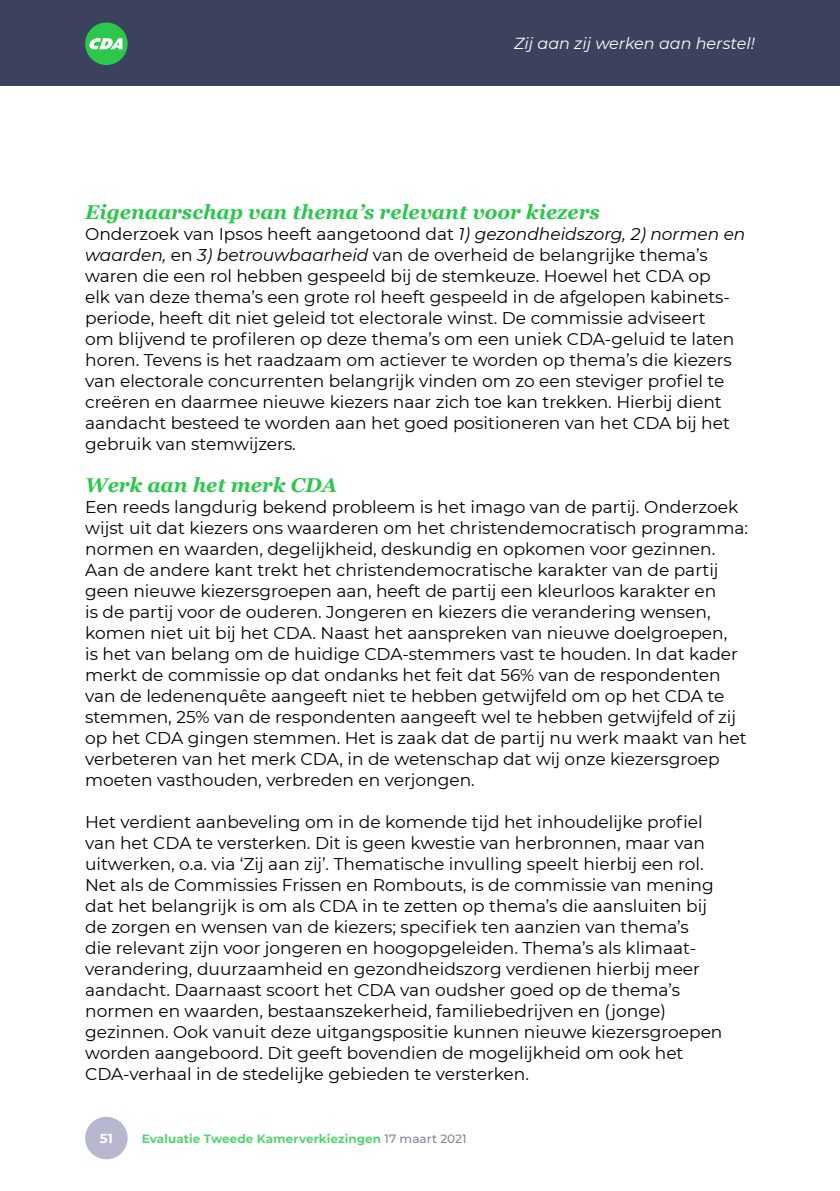
<style>
.page{position:relative;width:840px;height:1191px;background:#fff}
.page>*{position:absolute;margin:0;border:0;box-sizing:border-box;transform-origin:0 0}
.Body_8_5pt{font:italic 700 20px "Georgia";color:#2cc84d}
.Body_8_5pt-2{font:17px/21px "Montserrat";color:#000}
.t1{font:italic 16px "Montserrat";color:#fff}
.t2{font:700 13px "Montserrat";color:#fff}
.t3{font:700 12px "Montserrat";letter-spacing:.005em;color:#56d370}
.s1{font-style:italic}
.s2{font-weight:500;color:#808496}
</style>
<div class="page">
<div style="left:0;top:0;width:839px;height:85px;background:#3c415d"></div>
<div style="left:85px;top:23px;width:43px;height:42px;background:#2cc84d;border-radius:50%"></div>
<svg style="left:89px;top:38px;width:33px;height:11px"></svg>
<div style="left:85px;top:1116px;width:43px;height:43px;background:#b8b7d2;border-radius:50%"></div>
<p class="t1" style="left:514px;top:33px;width:242px">Zij aan zij werken aan herstel!</p>
<p class="Body_8_5pt" style="left:85px;top:197px;width:516px">Eigenaarschap van thema’s relevant voor kiezers</p>
<p class="Body_8_5pt-2" style="left:85px;top:223px;width:661px">Onderzoek van Ipsos heeft aangetoond dat <span class="s1">1) gezondheidszorg, 2) normen en waarden,</span> en <span class="s1">3) betrouwbaarheid</span> van de overheid de belangrijke thema’s waren die een rol hebben gespeeld bij de stemkeuze. Hoewel het CDA op<br>elk van deze thema’s een grote rol heeft gespeeld in de afgelopen kabinets&shy;periode, heeft dit niet geleid tot electorale winst. De commissie adviseert<br>om blijvend te profileren op deze thema’s om een uniek CDA-geluid te laten horen. Tevens is het raadzaam om actiever te worden op thema’s die kiezers van electorale concurrenten belangrijk vinden om zo een steviger profiel te creëren en daarmee nieuwe kiezers naar zich toe kan trekken. Hierbij dient aandacht besteed te worden aan het goed positioneren van het CDA bij het gebruik van stemwijzers.</p>
<p class="Body_8_5pt" style="left:85px;top:470px;width:253px">Werk aan het merk CDA</p>
<p class="Body_8_5pt-2" style="left:85px;top:496px;width:664px">Een reeds langdurig bekend probleem is het imago van de partij. Onderzoek wijst uit dat kiezers ons waarderen om het christendemocratisch programma: normen en waarden, degelijkheid, deskundig en opkomen voor gezinnen.<br>Aan de andere kant trekt het christendemocratische karakter van de partij geen nieuwe kiezersgroepen aan, heeft de partij een kleurloos karakter en<br>is de partij voor de ouderen. Jongeren en kiezers die verandering wensen, komen niet uit bij het CDA. Naast het aanspreken van nieuwe doelgroepen,<br>is het van belang om de huidige CDA-stemmers vast te houden. In dat kader merkt de commissie op dat ondanks het feit dat 56% van de respondenten van de ledenenquête aangeeft niet te hebben getwijfeld om op het CDA te stemmen, 25% van de respondenten aangeeft wel te hebben getwijfeld of zij op het CDA gingen stemmen. Het is zaak dat de partij nu werk maakt van het verbeteren van het merk CDA, in de wetenschap dat wij onze kiezersgroep moeten vasthouden, verbreden en verjongen.</p>
<p class="Body_8_5pt-2" style="left:85px;top:811px;width:630px">Het verdient aanbeveling om in de komende tijd het inhoudelijke profiel van het CDA te versterken. Dit is geen kwestie van herbronnen, maar van uitwerken, o.a. via ‘Zij aan zij’. Thematische invulling speelt hierbij een rol.<br>Net als de Commissies Frissen en Rombouts, is de commissie van mening dat het belangrijk is om als CDA in te zetten op thema’s die aansluiten bij de zorgen en wensen van de kiezers; specifiek ten aanzien van thema’s die relevant zijn voor jongeren en hoogopgeleiden. Thema’s als klimaat&shy;verandering, duurzaamheid en gezondheidszorg verdienen hierbij meer aandacht. Daarnaast scoort het CDA van oudsher goed op de thema’s normen en waarden, bestaanszekerheid, familiebedrijven en (jonge)</p>
<p class="Body_8_5pt-2" style="left:85px;top:1021px;width:638px">gezinnen. Ook vanuit deze uitgangspositie kunnen nieuwe kiezersgroepen worden aangeboord. Dit geeft bovendien de mogelijkheid om ook het<br>CDA-verhaal in de stedelijke gebieden te versterken.</p>
<p class="t2" style="left:100px;top:1128px;width:14px">51</p>
<p class="t3" style="left:142px;top:1129px;width:326px">Evaluatie Tweede Kamerverkiezingen <span class="s2">17 maart 2021</span></p>
</div>
